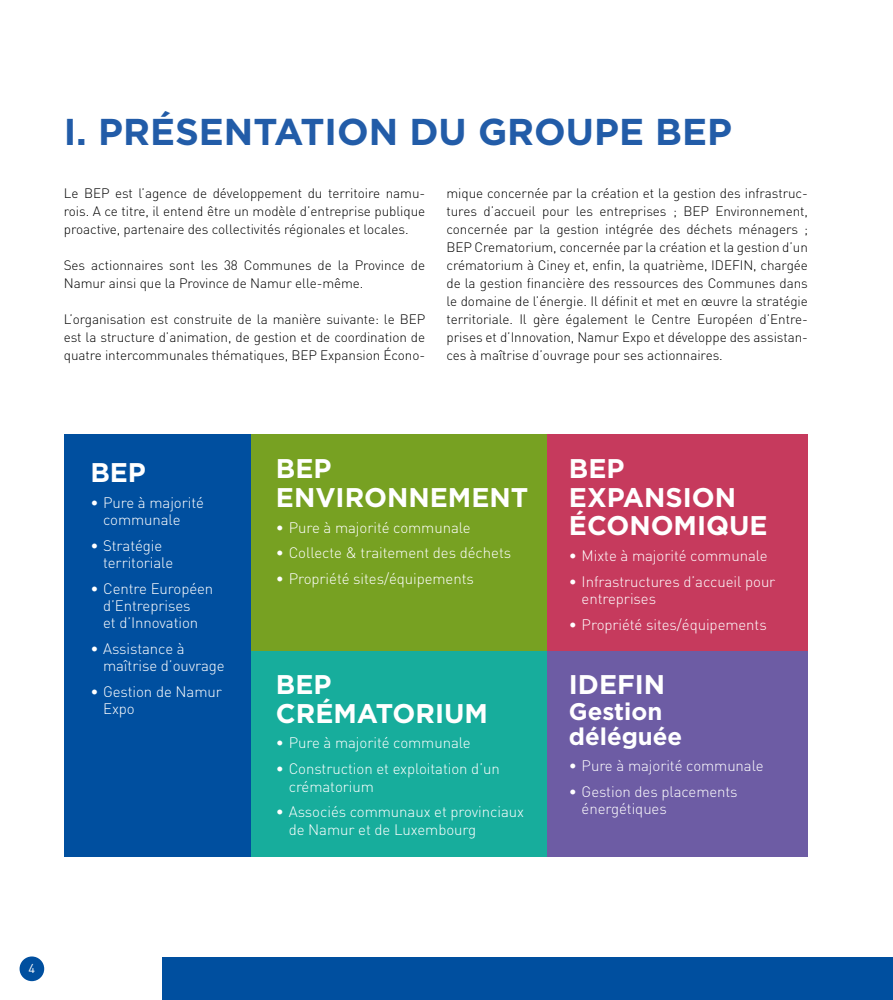
<style>
.page{position:relative;width:893px;height:1000px;background:#fff}
.page>*{position:absolute;margin:0;border:0;box-sizing:border-box;transform-origin:0 0}
.t1{font:700 37.35px "Gotham";color:#225ca8}
.t2{font:700 27px/28.5px "Gotham";color:#fff}
.t3{font:700 24px/25.5px "Gotham";color:#fff}
.t4{font:300 15px/17.2px "DIN Pro";letter-spacing:-.005em;color:#fff}
.t5{font:300 13.5px/18px "DIN Pro";letter-spacing:-.005em;color:#000;text-align:justify}
.t6{font:12.75px "DIN Pro";color:#fff}
</style>
<div class="page">
<div style="left:20px;top:956px;width:24px;height:24px;background:#004f9f;border-radius:50%"></div>
<div style="left:162px;top:957px;width:731px;height:42px;background:#004f9f"></div>
<div style="left:64px;top:434px;width:319px;height:422px;background:#004f9f"></div>
<div style="left:251px;top:434px;width:296px;height:217px;background:#77a122"></div>
<div style="left:251px;top:651px;width:296px;height:205px;background:#17ad9c"></div>
<div style="left:548px;top:434px;width:260px;height:217px;background:#c63a5d"></div>
<div style="left:548px;top:651px;width:260px;height:205px;background:#6d5ca4"></div>
<hr style="left:892px;top:0;width:1px;height:74px;background:#5fa82c">
<h1 class="t1" style="left:64px;top:107px;width:670px">I. PRÉSENTATION DU GROUPE BEP</h1>
<p class="t5" style="left:64px;top:183px;width:363px">Le BEP est l’agence de développement du territoire namu&shy;rois. A ce titre, il entend être un modèle d’entreprise publique proactive, partenaire des collectivités régionales et locales.</p>
<p class="t5" style="left:64px;top:255px;width:363px">Ses actionnaires sont les 38 Communes de la Province de<br>Namur ainsi que la Province de Namur elle-même.</p>
<p class="t5" style="left:64px;top:309px;width:363px">L’organisation est construite de la manière suivante: le BEP est la structure d’animation, de gestion et de coordination de quatre intercommunales thématiques, BEP Expansion Écono-</p>
<p class="t5" style="left:446px;top:183px;width:363px">mique concernée par la création et la gestion des infrastruc&shy;tures d’accueil pour les entreprises ; BEP Environnement, concernée par la gestion intégrée des déchets ménagers ; BEP Crematorium, concernée par la création et la gestion d’un crématorium à Ciney et, enfin, la quatrième, IDEFIN, chargée de la gestion financière des ressources des Communes dans le domaine de l’énergie. Il définit et met en œuvre la stratégie territoriale. Il gère également le Centre Européen d’Entre&shy;prises et d’Innovation, Namur Expo et développe des assistan&shy;ces à maîtrise d’ouvrage pour ses actionnaires.</p>
<h2 class="t2" style="left:90px;top:458px;width:57px">BEP</h2>
<p class="t4" style="left:103px;top:492px;width:102px;text-indent:-13px">• Pure à majorité communale</p>
<p class="t4" style="left:103px;top:535px;width:72px;text-indent:-13px">• Stratégie territoriale</p>
<p class="t4" style="left:103px;top:578px;width:112px;text-indent:-13px">• Centre Européen d’Entreprises<br>et d’Innovation</p>
<p class="t4" style="left:103px;top:638px;width:123px;text-indent:-13px">• Assistance à maîtrise d’ouvrage</p>
<p class="t4" style="left:103px;top:681px;width:120px;text-indent:-13px">• Gestion de Namur<br>Expo</p>
<h2 class="t2" style="left:276px;top:454px;width:254px">BEP<br>ENVIRONNEMENT</h2>
<p class="t4" style="left:276px;top:517px;width:196px">• Pure à majorité communale</p>
<p class="t4" style="left:276px;top:543px;width:237px">• Collecte &amp; traitement des déchets</p>
<p class="t4" style="left:276px;top:568px;width:199px">• Propriété sites/équipements</p>
<h2 class="t2" style="left:276px;top:670px;width:213px">BEP<br>CRÉMATORIUM</h2>
<p class="t4" style="left:276px;top:733px;width:196px">• Pure à majorité communale</p>
<p class="t4" style="left:289px;top:758px;width:213px;text-indent:-13px">• Construction et exploitation d’un crématorium</p>
<p class="t4" style="left:289px;top:801px;width:237px;text-indent:-13px">• Associés communaux et provinciaux de Namur et de Luxembourg</p>
<h2 class="t2" style="left:569px;top:454px;width:200px">BEP<br>EXPANSION<br>ÉCONOMIQUE</h2>
<p class="t4" style="left:569px;top:545px;width:200px">• Mixte à majorité communale</p>
<p class="t4" style="left:582px;top:571px;width:195px;text-indent:-13px">• Infrastructures d’accueil pour entreprises</p>
<p class="t4" style="left:569px;top:614px;width:199px">• Propriété sites/équipements</p>
<h2 class="t2" style="left:569px;top:670px;width:98px">IDEFIN</h2>
<h3 class="t3" style="left:569px;top:698px;width:115px">Gestion déléguée</h3>
<p class="t4" style="left:569px;top:755px;width:196px">• Pure à majorité communale</p>
<p class="t4" style="left:582px;top:781px;width:158px;text-indent:-13px">• Gestion des placements énergétiques</p>
<p class="t6" style="left:29px;top:958px;width:8px">4</p>
</div>
